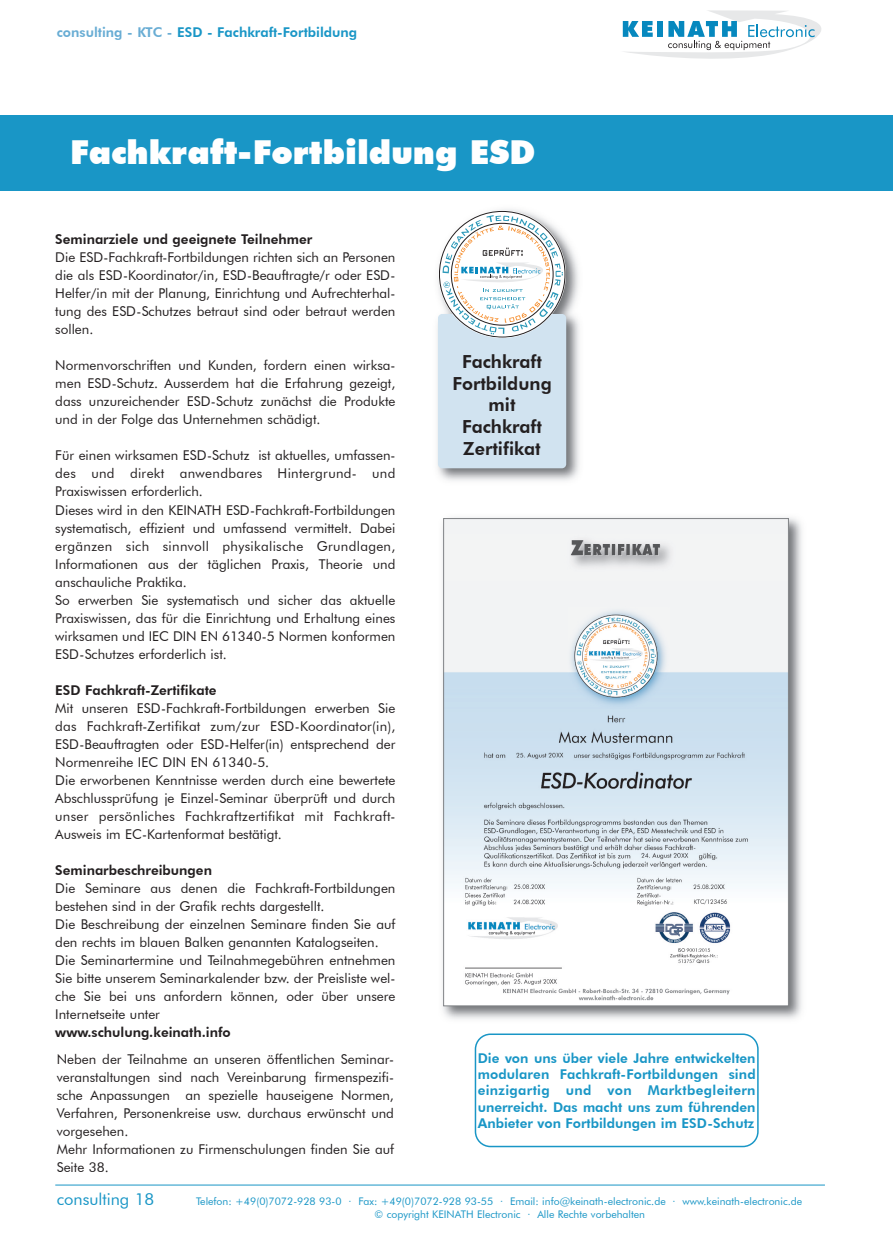
<style>
.page{position:relative;width:893px;height:1234px;background:#fff}
.page>*{position:absolute;margin:0;border:0;box-sizing:border-box;transform-origin:0 0}
.t1{font:900 33px "Futura BT";color:#fff}
.t2{font:800 18px/21.6px "Futura BT";color:#231f20;text-align:center}
.t3{font:16.5px "Futura BT";color:#1996c6}
.t4{font:13.5px/18px "Futura BT";color:#231f20}
.t5{font:800 13.5px/16.2px "Futura BT";color:#1996c6;text-align:justify}
.t6{font:800 13.5px "Futura BT";color:#231f20}
.t7{font:10.5px/12.6px "Futura BT";color:#1996c6}
.s1{color:#69add4}
</style>
<div class="page">
<img style="left:437px;top:209px;width:143px;height:272px">
<div style="left:438px;top:314px;width:128px;height:154px;background:#d1e3f0;border-radius:4px"></div>
<svg style="left:439px;top:211px;width:126px;height:126px"></svg>
<svg style="left:622px;top:10px;width:199px;height:49px"></svg>
<hr style="left:55px;top:1184px;width:770px;height:1px;background:#1996c6">
<div style="left:55px;top:115px;width:838px;height:75px;background:#1996c6"></div>
<div style="left:0;top:115px;width:55px;height:75px;background:#1996c6"></div>
<img style="left:442px;top:517px;width:360px;height:502px">
<img style="left:445px;top:520px;width:342px;height:483px">
<svg style="left:475px;top:1033px;width:284px;height:113px"></svg>
<p class="t5" style="left:57px;top:24px;width:302px"><span class="s1">consulting - KTC -</span> ESD - Fachkraft-Fortbildung</p>
<h1 class="t1" style="left:70px;top:132px;width:467px">Fachkraft-Fortbildung ESD</h1>
<p class="t6" style="left:55px;top:231px;width:259px">Seminarziele und geeignete Teilnehmer</p>
<p class="t4" style="left:55px;top:248px;width:342px;text-align:justify">Die ESD-Fachkraft-Fortbildungen richten sich an Personen die als ESD-Koordinator/in, ESD-Beauftragte/r oder ESD-Helfer/in mit der Planung, Einrichtung und Aufrechterhal&shy;tung des ESD-Schutzes betraut sind oder betraut werden sollen.</p>
<p class="t4" style="left:55px;top:356px;width:342px;text-align:justify">Normenvorschriften und Kunden, fordern einen wirksa&shy;men ESD-Schutz. Ausserdem hat die Erfahrung gezeigt, dass unzureichender ESD-Schutz zunächst die Produkte und in der Folge das Unternehmen schädigt.</p>
<p class="t4" style="left:55px;top:446px;width:342px">Für einen wirksamen ESD-Schutz ist aktuelles, umfassen&shy;des und direkt anwendbares Hintergrund- und Praxiswissen erforderlich.<br>Dieses wird in den KEINATH ESD-Fachkraft-Fortbildungen systematisch, effizient und umfassend vermittelt. Dabei ergänzen sich sinnvoll physikalische Grundlagen, Informationen aus der täglichen Praxis, Theorie und anschauliche Praktika.<br>So erwerben Sie systematisch und sicher das aktuelle Praxiswissen, das für die Einrichtung und Erhaltung eines wirksamen und IEC DIN EN 61340-5 Normen konformen ESD-Schutzes erforderlich ist.</p>
<p class="t6" style="left:55px;top:681px;width:163px">ESD Fachkraft-Zertifikate</p>
<p class="t4" style="left:55px;top:698px;width:342px">Mit unseren ESD-Fachkraft-Fortbildungen erwerben Sie das Fachkraft-Zertifikat zum/zur ESD-Koordinator(in), ESD-Beauftragten oder ESD-Helfer(in) entsprechend der Normenreihe IEC DIN EN 61340-5.<br>Die erworbenen Kenntnisse werden durch eine bewertete Abschlussprüfung je Einzel-Seminar überprüft und durch unser persönliches Fachkraftzertifikat mit Fachkraft-Ausweis im EC-Kartenformat bestätigt.</p>
<p class="t6" style="left:55px;top:861px;width:158px">Seminarbeschreibungen</p>
<p class="t4" style="left:55px;top:878px;width:342px">Die Seminare aus denen die Fachkraft-Fortbildungen bestehen sind in der Grafik rechts dargestellt.<br>Die Beschreibung der einzelnen Seminare finden Sie auf den rechts im blauen Balken genannten Katalogseiten.<br>Die Seminartermine und Teilnahmegebühren entnehmen Sie bitte unserem Seminarkalender bzw. der Preisliste wel&shy;che Sie bei uns anfordern können, oder über unsere Internetseite unter</p>
<p class="t6" style="left:55px;top:1023px;width:177px">www.schulung.keinath.info</p>
<p class="t4" style="left:57px;top:1049px;width:339px">Neben der Teilnahme an unseren öffentlichen Seminar&shy;veranstaltungen sind nach Vereinbarung firmenspezifi&shy;sche Anpassungen an spezielle hauseigene Normen, Verfahren, Personenkreise usw. durchaus erwünscht und vorgesehen.<br>Mehr Informationen zu Firmenschulungen finden Sie auf Seite 38.</p>
<p class="t5" style="left:478px;top:1049px;width:279px">Die von uns über viele Jahre entwickelten modularen Fachkraft-Fortbildungen sind einzigartig und von Marktbegleitern unerreicht. Das macht uns zum führenden Anbieter von Fortbildungen im ESD-Schutz</p>
<h2 class="t2" style="left:452px;top:351px;width:101px">Fachkraft<br>Fortbildung mit<br>Fachkraft<br>Zertifikat</h2>
<p class="t3" style="left:57px;top:1189px;width:99px">consulting 18</p>
<p class="t7" style="left:375px;top:1194px;width:429px;text-indent:-178px">Telefon: +49(0)7072-928 93-0 · Fax: +49(0)7072-928 93-55 · Email: info@keinath-electronic.de · www.keinath-electronic.de © copyright KEINATH Electronic · Alle Rechte vorbehalten</p>
</div>
